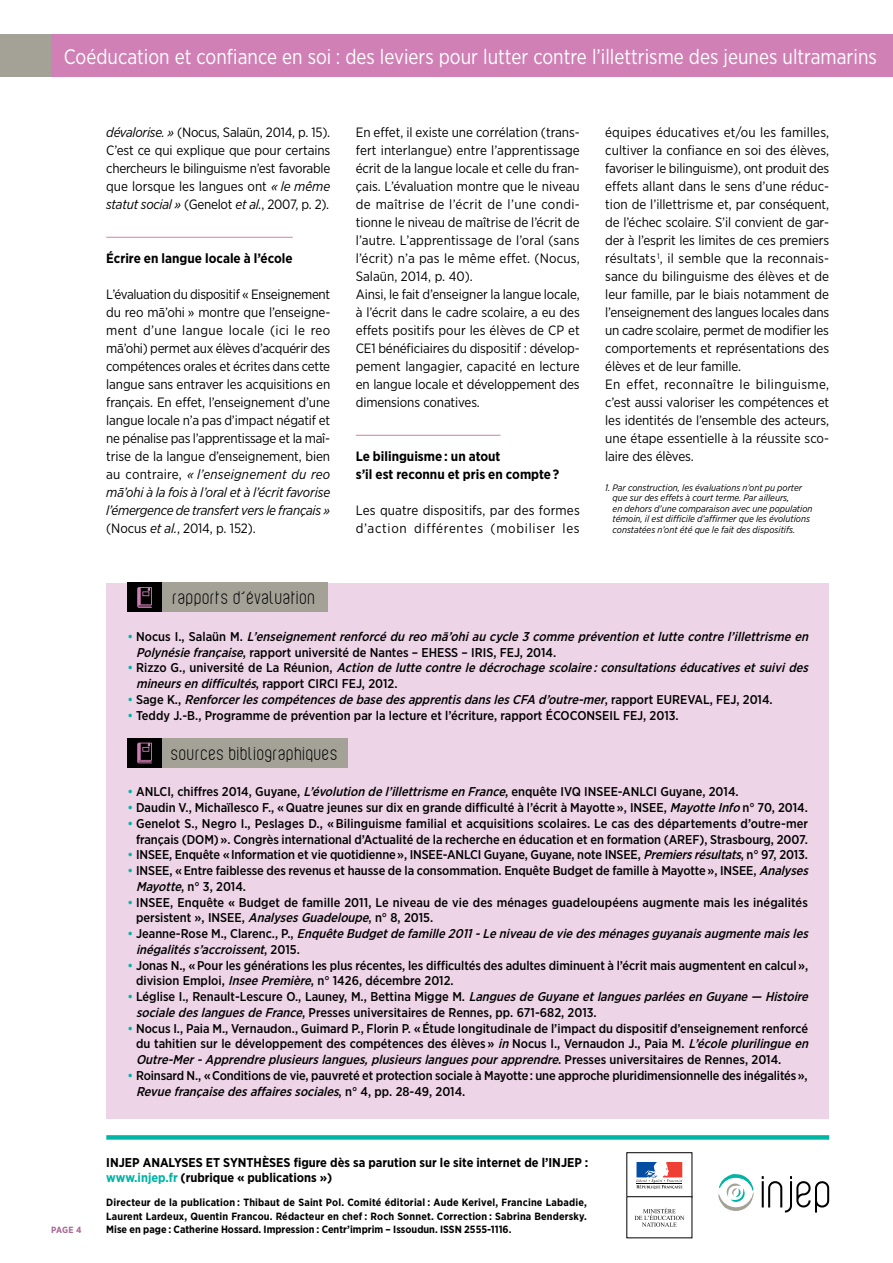
<style>
.page{position:relative;width:893px;height:1263px;background:#fff}
.page>*{position:absolute;margin:0;border:0;box-sizing:border-box;transform-origin:0 0}
.t1{font:21px "Gotham Narrow";color:#fff;scale:.93 1}
.t2{font:18px "Violette";letter-spacing:.03em;color:#000}
.t3{font:13.5px/18px "Gotham Narrow";letter-spacing:-.005em;color:#000}
.t4{font:700 13.5px/18px "Gotham Narrow";color:#000}
.t5{font:500 12.75px/15.8px "Gotham Narrow";color:#000}
.t6{font:italic 500 12.75px/15.8px "Gotham Narrow";color:#000}
.t7{font:700 12.75px/15px "Gotham Narrow";color:#000}
.t8{font:700 10.5px/13.5px "Gotham Narrow";color:#000;text-align:justify}
.t9{font:italic 9.3px/10.5px "Gotham Narrow";color:#000}
.t10{font:700 9px "Gotham Narrow";color:#a96794}
.s1{font-style:italic}
.s2{font-style:normal;color:#00b4a6}
.s3{font-style:normal}
.s4{color:#00b4a6}
</style>
<div class="page">
<div style="left:0;top:34px;width:51px;height:43px;background:#a4a297"></div>
<svg style="left:762px;top:1176px;width:67px;height:36px"></svg>
<svg style="left:718px;top:1174px;width:36px;height:37px"></svg>
<div style="left:106px;top:1135px;width:723px;height:5px;background:#00b4a6"></div>
<div style="left:626px;top:1152px;width:66px;height:45px;border:1px solid #000"></div>
<svg style="left:636px;top:1162px;width:46px;height:27px"></svg>
<hr style="left:636px;top:1183px;width:46px;height:1px;background:#000">
<div style="left:626px;top:1196px;width:66px;height:42px;border:1px solid #000"></div>
<svg style="left:634px;top:1208px;width:50px;height:19px"></svg>
<hr style="left:106px;top:237px;width:187px;height:1px;background:#d180b5">
<hr style="left:356px;top:435px;width:144px;height:1px;background:#d180b5">
<div style="left:106px;top:583px;width:723px;height:535px;background:#edd4e7"></div>
<div style="left:162px;top:583px;width:165px;height:29px;background:#a4a297"></div>
<div style="left:128px;top:583px;width:34px;height:29px;background:#000"></div>
<svg style="left:137px;top:587px;width:15px;height:21px"></svg>
<div style="left:162px;top:738px;width:186px;height:30px;background:#a4a297"></div>
<div style="left:128px;top:738px;width:34px;height:30px;background:#000"></div>
<svg style="left:137px;top:743px;width:15px;height:20px"></svg>
<div style="left:51px;top:34px;width:842px;height:43px;background:#d180b5"></div>
<h1 class="t1" style="left:64px;top:43px;width:876px">Coéducation et confiance en soi : des leviers pour lutter contre l’illettrisme des jeunes ultramarins</h1>
<p class="t3" style="left:106px;top:123px;width:226px;text-align:justify"><span class="s1">dévalorise. »</span> (Nocus, Salaün, 2014, p. 15).<br>C’est ce qui explique que pour certains chercheurs le bilinguisme n’est favorable que lorsque les langues ont <span class="s1">« le même statut social »</span> (Genelot <span class="s1">et al.</span>, 2007, p. 2).</p>
<p class="t4" style="left:106px;top:249px;width:188px">Écrire en langue locale à l’école</p>
<p class="t3" style="left:106px;top:285px;width:226px;text-align:justify">L’évaluation du dispositif « Enseignement du reo mā’ohi » montre que l’enseigne&shy;ment d’une langue locale (ici le reo mā’ohi) permet aux élèves d’acquérir des compétences orales et écrites dans cette langue sans entraver les acquisitions en français. En effet, l’enseignement d’une langue locale n’a pas d’impact négatif et ne pénalise pas l’apprentissage et la maî&shy;trise de la langue d’enseignement, bien au contraire, <span class="s1">« l’enseignement du reo mā’ohi à la fois à l’oral et à l’écrit favorise l’émergence de transfert vers le français » </span>(Nocus <span class="s1">et al.</span>, 2014, p. 152).</p>
<p class="t3" style="left:356px;top:123px;width:226px">En effet, il existe une corrélation (trans&shy;fert interlangue) entre l’apprentissage écrit de la langue locale et celle du fran&shy;çais. L’évaluation montre que le niveau de maîtrise de l’écrit de l’une condi&shy;tionne le niveau de maîtrise de l’écrit de l’autre. L’apprentissage de l’oral (sans l’écrit) n’a pas le même effet. (Nocus, Salaün, 2014, p. 40).<br>Ainsi, le fait d’enseigner la langue locale, à l’écrit dans le cadre scolaire, a eu des effets positifs pour les élèves de CP et CE1 bénéficiaires du dispositif : dévelop&shy;pement langagier, capacité en lecture en langue locale et développement des dimensions conatives.</p>
<p class="t4" style="left:356px;top:447px;width:205px">Le bilinguisme : un atout<br>s’il est reconnu et pris en compte ?</p>
<p class="t3" style="left:356px;top:501px;width:225px">Les quatre dispositifs, par des formes d’action différentes (mobiliser les</p>
<p class="t3" style="left:605px;top:123px;width:226px">équipes éducatives et/ou les familles, cultiver la confiance en soi des élèves, favoriser le bilinguisme), ont produit des effets allant dans le sens d’une réduc&shy;tion de l’illettrisme et, par conséquent, de l’échec scolaire. S’il convient de gar&shy;der à l’esprit les limites de ces premiers résultats <sup>1</sup>, il semble que la reconnais&shy;sance du bilinguisme des élèves et de leur famille, par le biais notamment de l’enseignement des langues locales dans un cadre scolaire, permet de modifier les comportements et représentations des élèves et de leur famille.<br>En effet, reconnaître le bilinguisme, c’est aussi valoriser les compétences et les identités de l’ensemble des acteurs, une étape essentielle à la réussite sco&shy;laire des élèves.</p>
<p class="t9" style="left:613px;top:482px;width:201px;text-indent:-7px">1. Par construction, les évaluations n’ont pu porter que sur des effets à court terme. Par ailleurs,<br>en dehors d’une comparaison avec une population témoin, il est difficile d’affirmer que les évolutions constatées n’ont été que le fait des dispositifs.</p>
<h2 class="t2" style="left:173px;top:588px;width:144px">rapports d'évaluation</h2>
<p class="t6" style="left:136px;top:628px;width:677px;text-indent:-9px"><span class="s2">•</span> <span class="s3">N o c u s I . , S a l a ü n M .</span> L’enseignementrenforcédu reo mā’ohiau cycle3commeprévention etluttecontrel’illettrismeen<br>Polynésiefrançaise<span class="s3">, rapport université de Nantes – EHESS – IRIS, FEJ, 2014.</span></p>
<p class="t6" style="left:136px;top:660px;width:677px;text-indent:-9px"><span class="s2">•</span> <span class="s3">R i z z o G . , u n i v e r s i t é d e L a R é u n i o n ,</span> Action deluttecontreledécrochagescolaire:consultationséducativesetsuivides mineursendifficultés<span class="s3">, rapport CIRCI FEJ, 2012.</span></p>
<p class="t6" style="left:128px;top:691px;width:647px"><span class="s2">•</span> <span class="s3">S a g e K . ,</span> RenforcerlescompétencesdebasedesapprentisdanslesCFA d’outre-mer<span class="s3">, r a p p o r t E U R E VA L , F E J , 2 0 1 4 .</span></p>
<p class="t5" style="left:128px;top:707px;width:553px"><span class="s4">•</span> Teddy J.-B., Programme de prévention par la lecture et l’écriture, rapport ÉCOCONSEIL FEJ, 2013.</p>
<h2 class="t2" style="left:171px;top:743px;width:168px">sources bibliographiques</h2>
<p class="t5" style="left:128px;top:784px;width:613px"><span class="s4">•</span> ANLCI, chiffres 2014, Guyane, <span class="s1">L’évolutiondel’illettrismeenFrance</span>, enquête IVQ INSEE-ANLCI Guyane, 2014.</p>
<p class="t5" style="left:128px;top:800px;width:682px"><span class="s4">•</span> Daudin V., Michaïlesco F., « Quatre jeunes sur dix en grande difficulté à l’écrit à Mayotte », INSEE, <span class="s1">MayotteInfo</span> n° 70, 2014.</p>
<p class="t5" style="left:128px;top:815px;width:682px;text-align:right"><span class="s4">•</span> Genelot S., Negro I., Peslages D., « Bilinguisme familial et acquisitions scolaires. Le cas des départements d’outre-mer français (DOM) ». Congrès international d’Actualité de la recherche en éducation et en formation (AREF), Strasbourg, 2007.</p>
<p class="t5" style="left:128px;top:847px;width:682px"><span class="s4">•</span> INSEE, Enquête « Information et vie quotidienne », INSEE-ANLCI Guyane, Guyane, note INSEE, <span class="s1">Premiersrésultats</span>, n° 97, 2013.</p>
<p class="t5" style="left:136px;top:863px;width:677px;text-indent:-9px"><span class="s4">•</span> INSEE, « Entre faiblesse des revenus et hausse de la consommation. Enquête Budget de famille à Mayotte », INSEE, <span class="s1">Analyses<br>Mayotte</span>, n ° 3 , 2 0 1 4 .</p>
<p class="t5" style="left:136px;top:894px;width:673px;text-indent:-9px"><span class="s4">•</span> INSEE, Enquête « Budget de famille 2011, Le niveau de vie des ménages guadeloupéens augmente mais les inégalités persistent », INSEE, <span class="s1">AnalysesGuadeloupe</span>, n° 8, 2015.</p>
<p class="t6" style="left:136px;top:926px;width:677px;text-indent:-9px"><span class="s2">•</span> <span class="s3">J e a n n e - R o s e M . , C l a r e n c . , P. ,</span> EnquêteBudgetdefamille2011-Leniveaudeviedesménagesguyanaisaugmentemaisles inégalitéss’accroissent<span class="s3">, 2 0 1 5 .</span></p>
<p class="t5" style="left:136px;top:957px;width:674px;text-indent:-9px"><span class="s4">•</span> Jonas N., « Pour les générations les plus récentes, les difficultés des adultes diminuent à l’écrit mais augmentent en calcul », division Emploi, <span class="s1">InseePremière</span>, n° 1426, décembre 2012.</p>
<p class="t5" style="left:136px;top:989px;width:677px;text-indent:-9px"><span class="s4">•</span> Léglise I., Renault-Lescure O., Launey, M., Bettina Migge M. <span class="s1">LanguesdeGuyaneetlanguesparléesenGuyane— Histoire socialedeslanguesdeFrance</span>, Presses universitaires de Rennes, pp. 671-682, 2013.</p>
<p class="t5" style="left:136px;top:1020px;width:677px;text-indent:-9px"><span class="s4">•</span> Nocus I., Paia M., Vernaudon., Guimard P., Florin P. « Étude longitudinale de l’impact du dispositif d’enseignement renforcé du tahitien sur le développement des compétences des élèves » <span class="s1">in</span>Nocus I., Vernaudon J., Paia M. <span class="s1">L’écoleplurilingueen<br>Outre-Mer-Apprendreplusieurslangues,plusieurslanguespourapprendre</span>. P r e s s e s u n i v e r s i t a i r e s d e R e n n e s , 2 0 1 4 .</p>
<p class="t5" style="left:136px;top:1067px;width:673px;text-indent:-9px"><span class="s4">•</span> Roinsard N., « Conditions de vie, pauvreté et protection sociale à Mayotte : une approche pluridimensionnelle des inégalités »,<br><span class="s1">Revuefrançaisedesaffairessociales</span>, n ° 4 , p p . 2 8 - 4 9 , 2 0 1 4 .</p>
<p class="t10" style="left:51px;top:1224px;width:32px">pag e 4</p>
<p class="t7" style="left:106px;top:1155px;width:171px">INJEP ANALYSES et synthèses</p>
<p class="t7" style="left:106px;top:1155px;width:484px;text-indent:187px">figure dès sa parution sur le site internet de l’INJEP : <span class="s4">www.injep.fr</span> (rubrique « publications »)</p>
<p class="t8" style="left:106px;top:1196px;width:482px">Directeur de la publication : Thibaut de Saint Pol. Comité éditorial : Aude Kerivel, Francine Labadie, Laurent Lardeux, Quentin Francou. Rédacteur en chef : Roch Sonnet. Correction : Sabrina Bendersky.<br>Mise en page : Catherine Hossard. Impression : Centr’imprim – Issoudun. ISSN 2555-1116.</p>
</div>
